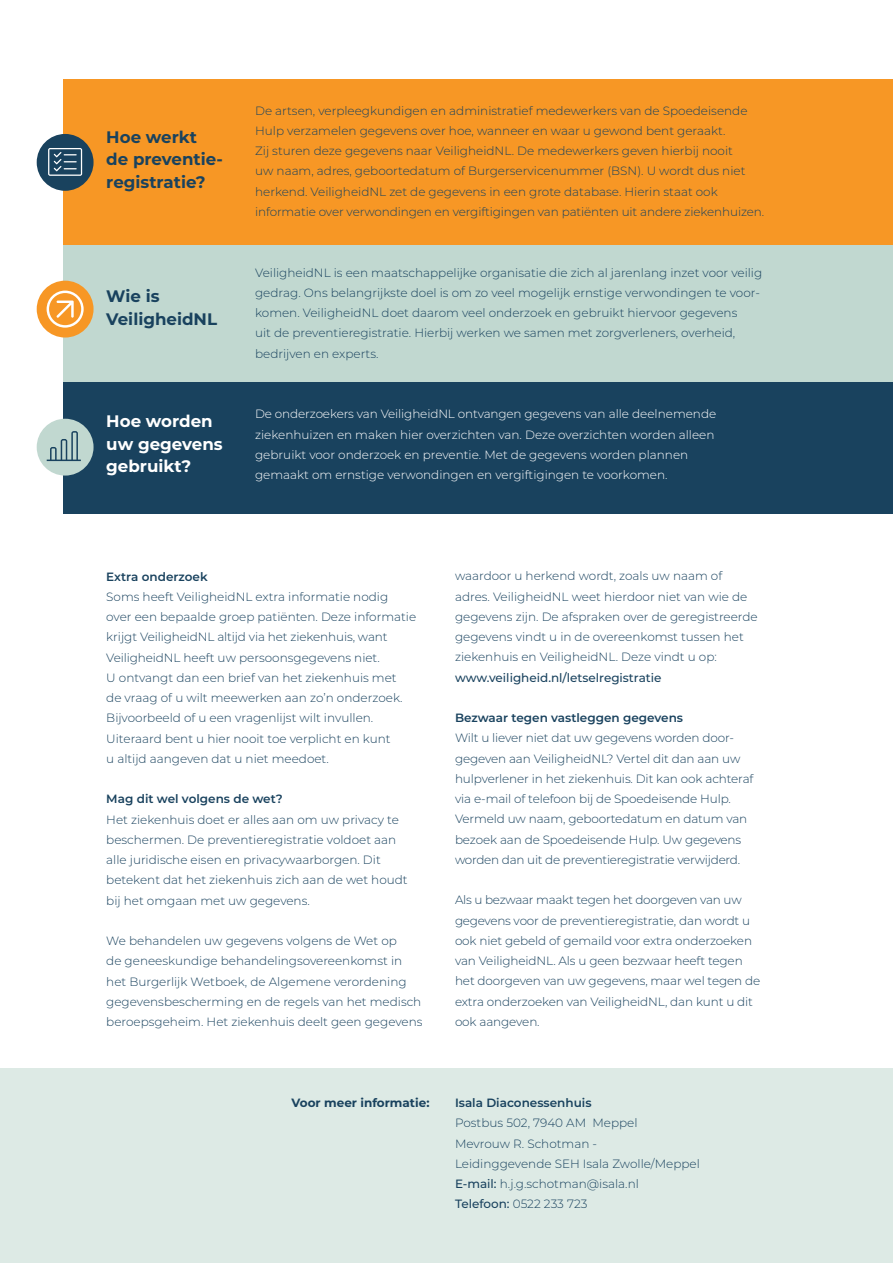
<style>
.page{position:relative;width:893px;height:1263px;background:#fff}
.page>*{position:absolute;margin:0;border:0;box-sizing:border-box;transform-origin:0 0}
.t1{font:700 16.65px/22.5px "Montserrat";color:#19425e}
.t2{font:700 16.65px/22.5px "Montserrat";color:#fff}
.t3{font:300 12px/20.2px "Montserrat";color:#19425e}
.t4{font:300 12px/20.2px "Montserrat";color:#fff}
.t5{font:600 12px "Montserrat";color:#19425e}
.t6{font:500 12px "Montserrat";color:#19425e}
.t7{font:700 12px "Montserrat";color:#19425e}
.s1{font-weight:500}
</style>
<div class="page">
<div style="left:64px;top:224px;width:829px;height:175px;background:#c1d8d0"></div>
<div style="left:64px;top:80px;width:829px;height:165px;background:#f79725"></div>
<div style="left:64px;top:383px;width:829px;height:131px;background:#19425e"></div>
<div style="left:0;top:1068px;width:893px;height:195px;background:#ddeae5"></div>
<div style="left:37px;top:281px;width:57px;height:56px;background:#f79725;border-radius:50%"></div>
<div style="left:37px;top:134px;width:57px;height:57px;background:#19425e;border-radius:50%"></div>
<svg style="left:48px;top:148px;width:34px;height:28px"></svg>
<svg style="left:47px;top:291px;width:37px;height:37px"></svg>
<div style="left:37px;top:419px;width:57px;height:57px;background:#c1d8d0;border-radius:50%"></div>
<svg style="left:47px;top:431px;width:34px;height:30px"></svg>
<h1 class="t1" style="left:106px;top:125px;width:118px">Hoe werkt de preventie&shy;registratie?</h1>
<h1 class="t1" style="left:106px;top:284px;width:112px">Wie is<br>VeiligheidNL</h1>
<h1 class="t2" style="left:106px;top:409px;width:118px">Hoe worden uw gegevens gebruikt?</h1>
<p class="t3" style="left:255px;top:100px;width:511px">De artsen, verpleegkundigen en administratief medewerkers van de Spoedeisende Hulp verzamelen gegevens over hoe, wanneer en waar u gewond bent geraakt.<br>Zij sturen deze gegevens naar VeiligheidNL. De medewerkers geven hierbij nooit<br>uw naam, adres, geboortedatum of Burgerservicenummer (BSN). U wordt dus niet herkend. VeiligheidNL zet de gegevens in een grote database. Hierin staat ook informatie over verwondingen en vergiftigingen van patiënten uit andere ziekenhuizen.</p>
<p class="t3" style="left:255px;top:262px;width:509px">VeiligheidNL is een maatschappelijke organisatie die zich al jarenlang inzet voor veilig gedrag. Ons belangrijkste doel is om zo veel mogelijk ernstige verwondingen te voor&shy;komen. VeiligheidNL doet daarom veel onderzoek en gebruikt hiervoor gegevens<br>uit de preventieregistratie. Hierbij werken we samen met zorgverleners, overheid, bedrijven en experts.</p>
<p class="t4" style="left:255px;top:403px;width:463px">De onderzoekers van VeiligheidNL ontvangen gegevens van alle deelnemende ziekenhuizen en maken hier overzichten van. Deze overzichten worden alleen gebruikt voor onderzoek en preventie. Met de gegevens worden plannen gemaakt om ernstige verwondingen en vergiftigingen te voorkomen.</p>
<p class="t5" style="left:106px;top:568px;width:103px">Extra onderzoek</p>
<p class="t3" style="left:106px;top:586px;width:311px">Soms heeft VeiligheidNL extra informatie nodig over een bepaalde groep patiënten. Deze informatie krijgt VeiligheidNL altijd via het ziekenhuis, want VeiligheidNL heeft uw persoonsgegevens niet.<br>U ontvangt dan een brief van het ziekenhuis met<br>de vraag of u wilt meewerken aan zo’n onderzoek.<br>Bijvoorbeeld of u een vragenlijst wilt invullen.<br>Uiteraard bent u hier nooit toe verplicht en kunt<br>u altijd aangeven dat u niet meedoet.</p>
<p class="t5" style="left:106px;top:790px;width:178px">Mag dit wel volgens de wet?</p>
<p class="t3" style="left:106px;top:809px;width:303px">Het ziekenhuis doet er alles aan om uw privacy te beschermen. De preventieregistratie voldoet aan alle juridische eisen en privacywaarborgen. Dit betekent dat het ziekenhuis zich aan de wet houdt bij het omgaan met uw gegevens.</p>
<p class="t3" style="left:106px;top:930px;width:318px">We behandelen uw gegevens volgens de Wet op<br>de geneeskundige behandelingsovereenkomst in het Burgerlijk Wetboek, de Algemene verordening gegevensbescherming en de regels van het medisch beroepsgeheim. Het ziekenhuis deelt geen gegevens</p>
<p class="t3" style="left:455px;top:566px;width:304px">waardoor u herkend wordt, zoals uw naam of adres. VeiligheidNL weet hierdoor niet van wie de gegevens zijn. De afspraken over de geregistreerde gegevens vindt u in de overeenkomst tussen het ziekenhuis en VeiligheidNL. Deze vindt u op:</p>
<p class="t6" style="left:455px;top:669px;width:208px">www.veiligheid.nl/letselregistratie</p>
<p class="t5" style="left:455px;top:709px;width:230px">Bezwaar tegen vastleggen gegevens</p>
<p class="t3" style="left:455px;top:728px;width:300px">Wilt u liever niet dat uw gegevens worden door&shy;gegeven aan VeiligheidNL? Vertel dit dan aan uw hulpverlener in het ziekenhuis. Dit kan ook achteraf via e-mail of telefoon bij de Spoedeisende Hulp.<br>Vermeld uw naam, geboortedatum en datum van bezoek aan de Spoedeisende Hulp. Uw gegevens worden dan uit de preventieregistratie verwijderd.</p>
<p class="t3" style="left:455px;top:890px;width:307px">Als u bezwaar maakt tegen het doorgeven van uw gegevens voor de preventieregistratie, dan wordt u ook niet gebeld of gemaild voor extra onderzoeken van VeiligheidNL. Als u geen bezwaar heeft tegen het doorgeven van uw gegevens, maar wel tegen de extra onderzoeken van VeiligheidNL, dan kunt u dit ook aangeven.</p>
<p class="t7" style="left:292px;top:1094px;width:139px">Voor meer informatie:</p>
<p class="t5" style="left:455px;top:1094px;width:138px">Isala Diaconessenhuis</p>
<p class="t3" style="left:455px;top:1112px;width:246px">Postbus 502, 7940 AM Meppel<br>Mevrouw R. Schotman -<br>Leidinggevende SEH Isala Zwolle/Meppel<br><span class="s1">E-mail:</span> h.j.g.schotman@isala.nl<br><span class="s1">Telefoon:</span> 0522 233 723</p>
</div>
